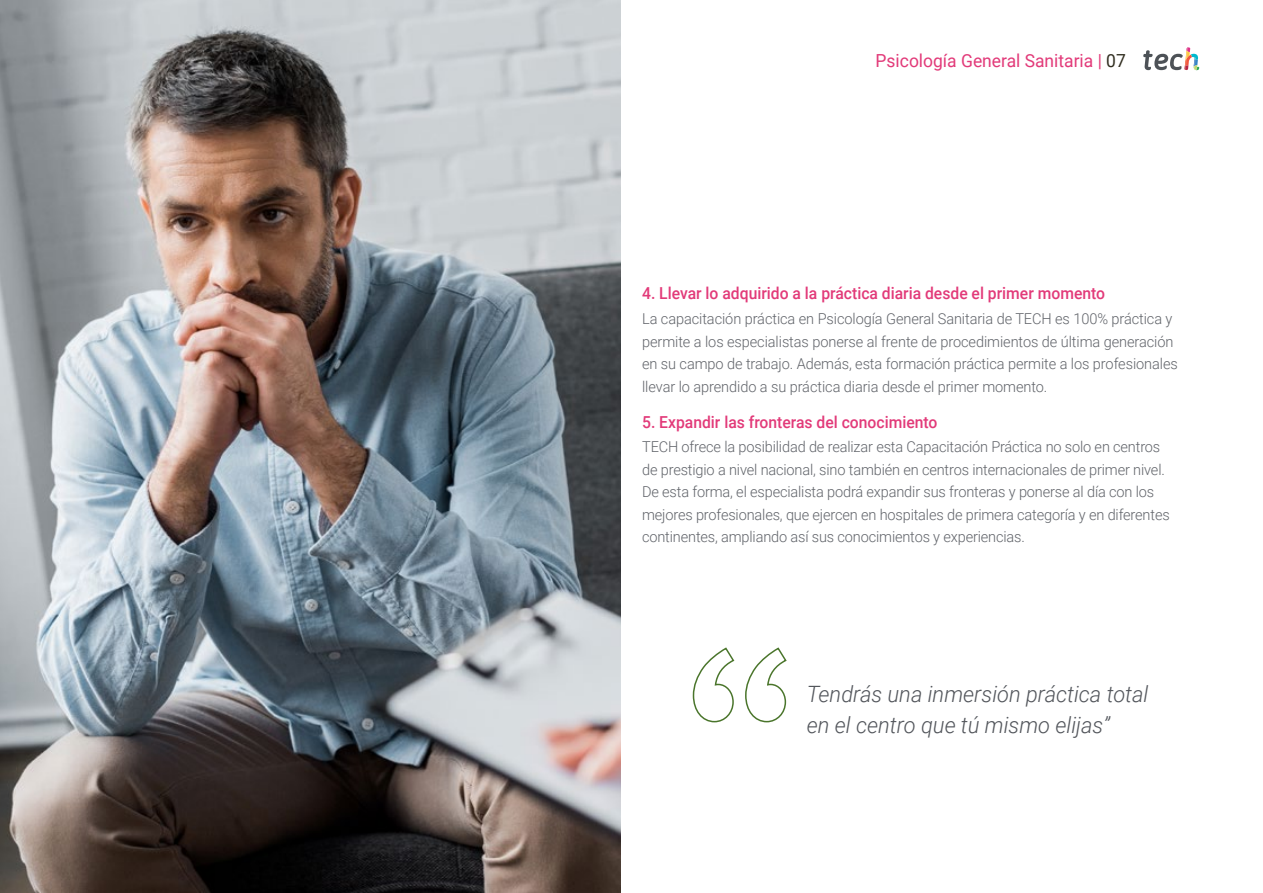
<style>
.page{position:relative;width:1263px;height:893px;background:#fff}
.page>*{position:absolute;margin:0;border:0;box-sizing:border-box;transform-origin:0 0}
.t1{font:italic 300 22.5px/31.5px "Roboto";color:#52555b}
.t2{font:18px "Roboto";color:#e23a79}
.t3{font:500 16.5px "Roboto";color:#e23a79;scale:.95 1}
.t4{font:300 15px/22.5px "Roboto";letter-spacing:-.01em;color:#61646a}
.s1{color:#312e20}
</style>
<div class="page">
<svg style="left:1143px;top:47px;width:56px;height:24px"></svg>
<img style="left:0;top:0;width:621px;height:893px">
<svg style="left:692px;top:647px;width:95px;height:76px"></svg>
<p class="t2" style="left:876px;top:48px;width:252px">Psicología General Sanitaria | <span class="s1">07</span></p>
<p class="t3" style="left:642px;top:282px;width:489px">4. Llevar lo adquirido a la práctica diaria desde el primer momento</p>
<p class="t4" style="left:642px;top:307px;width:537px">La capacitación práctica en Psicología General Sanitaria de TECH es 100% práctica y permite a los especialistas ponerse al frente de procedimientos de última generación en su campo de trabajo. Además, esta formación práctica permite a los profesionales llevar lo aprendido a su práctica diaria desde el primer momento.</p>
<p class="t3" style="left:642px;top:410px;width:312px">5. Expandir las fronteras del conocimiento</p>
<p class="t4" style="left:642px;top:435px;width:529px">TECH ofrece la posibilidad de realizar esta Capacitación Práctica no solo en centros de prestigio a nivel nacional, sino también en centros internacionales de primer nivel.<br>De esta forma, el especialista podrá expandir sus fronteras y ponerse al día con los mejores profesionales, que ejercen en hospitales de primera categoría y en diferentes continentes, ampliando así sus conocimientos y experiencias.</p>
<h1 class="t1" style="left:807px;top:677px;width:343px">Tendrás una inmersión práctica total en el centro que tú mismo elijas”</h1>
</div>
